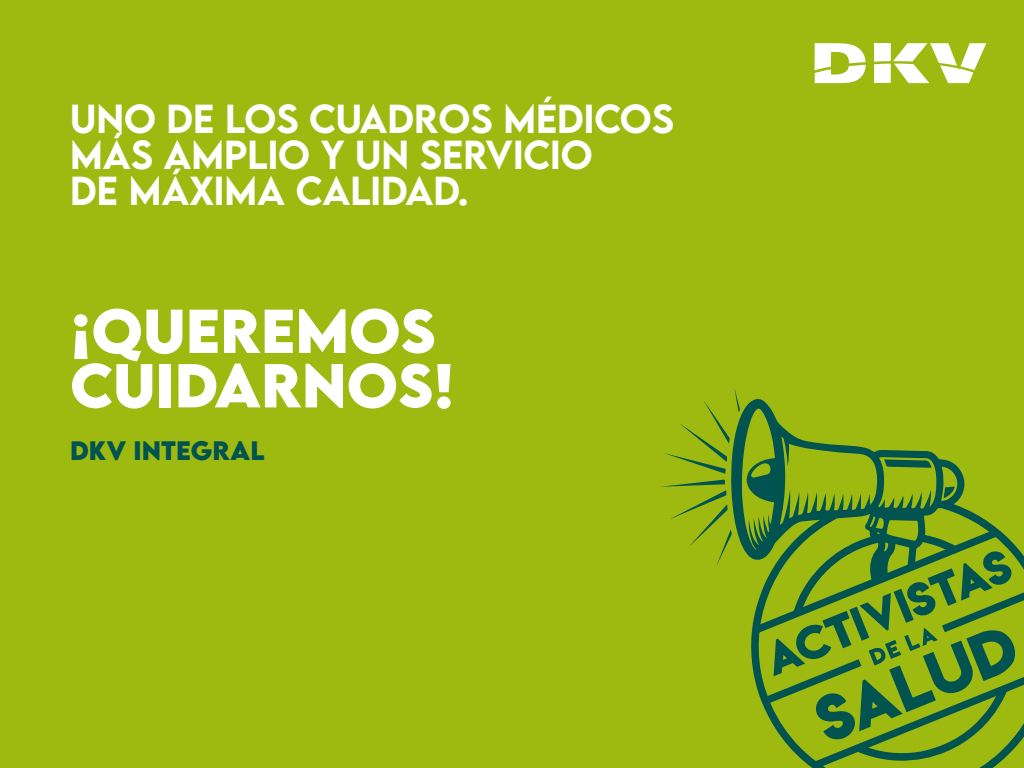
<style>
.page{position:relative;width:1024px;height:768px;background:#9eba11}
.page>*{position:absolute;margin:0;border:0;box-sizing:border-box;transform-origin:0 0}
.t1{font:700 55px/54.5px "LEMONMILK Pro FTR";color:#fff}
.t2{font:500 36px/36px "LEMONMILK Pro FTR";color:#fff}
.t3{font:700 23.7px "LEMONMILK Pro FTR";color:#00534f}
</style>
<div class="page">
<svg style="left:731px;top:399px;width:267px;height:369px"></svg>
<svg style="left:884px;top:459px;width:48px;height:9px"></svg>
<svg style="left:944px;top:487px;width:11px;height:11px"></svg>
<svg style="left:753px;top:529px;width:271px;height:238px"></svg>
<svg style="left:665px;top:388px;width:75px;height:86px"></svg>
<svg style="left:662px;top:480px;width:70px;height:86px"></svg>
<svg style="left:815px;top:43px;width:51px;height:40px"></svg>
<svg style="left:874px;top:43px;width:112px;height:40px"></svg>
<p class="t2" style="left:70px;top:101px;width:605px">UNO DE LOS CUADROS MÉDICOS<br>MÁS AMPLIO Y UN SERVICIO<br>DE MÁXIMA CALIDAD.</p>
<h1 class="t1" style="left:70px;top:304px;width:386px">¡QUEREMOS<br>CUIDARNOS!</h1>
<p class="t3" style="left:70px;top:435px;width:196px">DKV INTEGRAL</p>
</div>
